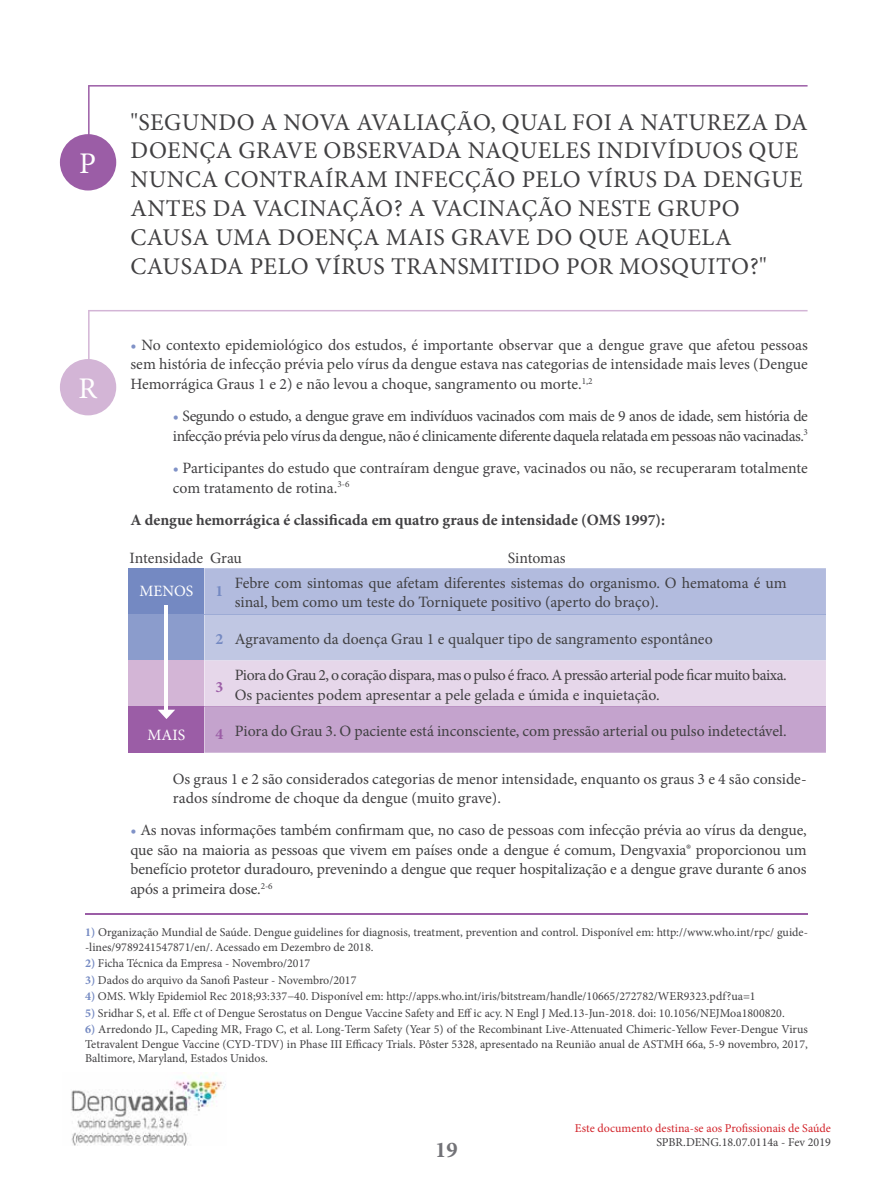
<style>
.page{position:relative;width:893px;height:1191px;background:#fff}
.page>*{position:absolute;margin:0;border:0;box-sizing:border-box;transform-origin:0 0}
.t1{font:30px "Minion Pro";color:#fff}
.t2{font:24px/28.8px "Minion Pro";letter-spacing:.02em;color:#414042}
.t3{font:700 22.5px "Minion Pro";color:#727277}
.t4{font:15.75px/19.5px "Minion Pro";letter-spacing:-.01em;color:#414042}
.t5{font:15.75px/19.5px "Minion Pro";letter-spacing:-.03em;color:#414042}
.t6{font:700 15.75px "Minion Pro";color:#414042}
.t7{font:15.75px "Minion Pro";color:#fff}
.t8{font:700 15.75px "Minion Pro";color:#7489c2}
.t9{font:700 15.75px "Minion Pro";color:#9b5da6}
.t10{font:12px/14.4px "Minion Pro";color:#414042}
.t11{font:12px "Minion Pro";color:#d2232a}
.s1{color:#8092c7}
.s2{font-weight:700;color:#7489c2}
</style>
<div class="page">
<img style="left:71px;top:1072px;width:155px;height:73px">
<svg style="left:204px;top:568px;width:622px;height:184px;background:#c6bedd"></svg>
<hr style="left:85px;top:913px;width:723px;height:1px;background:#9b5da6">
<div style="left:129px;top:568px;width:75px;height:46px;background:#7489c2"></div>
<div style="left:129px;top:614px;width:75px;height:46px;background:#8b9ccc"></div>
<div style="left:129px;top:660px;width:75px;height:46px;background:#d3b5d6"></div>
<div style="left:129px;top:706px;width:75px;height:46px;background:#9b5da6"></div>
<hr style="left:165px;top:605px;width:3px;height:107px;background:#fff">
<svg style="left:158px;top:709px;width:17px;height:10px"></svg>
<svg style="left:88px;top:85px;width:720px;height:81px"></svg>
<div style="left:60px;top:134px;width:56px;height:56px;background:#9b5da6;border-radius:50%"></div>
<svg style="left:88px;top:310px;width:720px;height:80px"></svg>
<div style="left:60px;top:359px;width:56px;height:56px;background:#d3b5d6;border-radius:50%"></div>
<h1 class="t1" style="left:79px;top:144px;width:18px">P</h1>
<h1 class="t1" style="left:78px;top:368px;width:20px">R</h1>
<p class="t2" style="left:131px;top:108px;width:679px">"SEGUNDO A NOVA AVALIAÇÃO, QUAL FOI A NATUREZA DA DOENÇA GRAVE OBSERVADA NAQUELES INDIVÍDUOS QUE NUNCA CONTRAÍRAM INFECÇÃO PELO VÍRUS DA DENGUE ANTES DA VACINAÇÃO? A VACINAÇÃO NESTE GRUPO CAUSA UMA DOENÇA MAIS GRAVE DO QUE AQUELA CAUSADA PELO VÍRUS TRANSMITIDO POR MOSQUITO?"</p>
<p class="t4" style="left:130px;top:335px;width:679px;text-align:justify"><span class="s1">•</span> No contexto epidemiológico dos estudos, é importante observar que a dengue grave que afetou pessoas sem história de infecção prévia pelo vírus da dengue estava nas categorias de intensidade mais leves (Dengue Hemorrágica Graus 1 e 2) e não levou a choque, sangramento ou morte.<sup>1,2</sup></p>
<p class="t5" style="left:173px;top:406px;width:636px"><span class="s1">•</span> Segundo o estudo, a dengue grave em indivíduos vacinados com mais de 9 anos de idade, sem história de infecção prévia pelo vírus da dengue, não é clinicamente diferente daquela relatada em pessoas não vacinadas.<sup>3</sup></p>
<p class="t4" style="left:173px;top:458px;width:637px"><span class="s1">•</span> Participantes do estudo que contraíram dengue grave, vacinados ou não, se recuperaram totalmente com tratamento de rotina.<sup>3-6</sup></p>
<p class="t6" style="left:130px;top:510px;width:536px">A dengue hemorrágica é classificada em quatro graus de intensidade (OMS 1997):</p>
<p class="t4" style="left:130px;top:548px;width:114px">Intensidade Grau</p>
<p class="t4" style="left:508px;top:548px;width:59px">Sintomas</p>
<p class="t7" style="left:140px;top:580px;width:55px">MENOS</p>
<p class="t7" style="left:148px;top:724px;width:39px">MAIS</p>
<p class="t8" style="left:216px;top:581px;width:9px">1</p>
<p class="t8" style="left:216px;top:629px;width:9px">2</p>
<p class="t9" style="left:216px;top:677px;width:9px">3</p>
<p class="t9" style="left:216px;top:725px;width:9px">4</p>
<p class="t4" style="left:235px;top:573px;width:553px">Febre com sintomas que afetam diferentes sistemas do organismo. O hematoma é um sinal, bem como um teste do Torniquete positivo (aperto do braço).</p>
<p class="t4" style="left:235px;top:629px;width:480px">Agravamento da doença Grau 1 e qualquer tipo de sangramento espontâneo</p>
<p class="t4" style="left:235px;top:665px;width:553px">Piora do Grau 2, o coração dispara, mas o pulso é fraco. A pressão arterial pode ficar muito baixa.<br>Os pacientes podem apresentar a pele gelada e úmida e inquietação.</p>
<p class="t4" style="left:235px;top:721px;width:553px">Piora do Grau 3. O paciente está inconsciente, com pressão arterial ou pulso indetectável.</p>
<p class="t4" style="left:173px;top:769px;width:635px">Os graus 1 e 2 são considerados categorias de menor intensidade, enquanto os graus 3 e 4 são conside&shy;rados síndrome de choque da dengue (muito grave).</p>
<p class="t4" style="left:130px;top:820px;width:678px;text-align:justify"><span class="s1">•</span> As novas informações também confirmam que, no caso de pessoas com infecção prévia ao vírus da dengue, que são na maioria as pessoas que vivem em países onde a dengue é comum, Dengvaxia® proporcionou um benefício protetor duradouro, prevenindo a dengue que requer hospitalização e a dengue grave durante 6 anos após a primeira dose.<sup>2-6</sup></p>
<p class="t10" style="left:85px;top:925px;width:724px"><span class="s2">1)</span> Organização Mundial de Saúde. Dengue guidelines for diagnosis, treatment, prevention and control. Disponível em: http://www.who.int/rpc/ guide--lines/9789241547871/en/. Acessado em Dezembro de 2018.</p>
<p class="t10" style="left:85px;top:956px;width:227px"><span class="s2">2)</span> Ficha Técnica da Empresa - Novembro/2017</p>
<p class="t10" style="left:85px;top:972px;width:273px"><span class="s2">3)</span> Dados do arquivo da Sanofi Pasteur - Novembro/2017</p>
<p class="t10" style="left:85px;top:989px;width:672px"><span class="s2">4)</span> OMS. Wkly Epidemiol Rec 2018;93:337−40. Disponível em: http://apps.who.int/iris/bitstream/handle/10665/272782/WER9323.pdf?ua=1</p>
<p class="t10" style="left:85px;top:1005px;width:701px"><span class="s2">5)</span> Sridhar S, et al. Effe ct of Dengue Serostatus on Dengue Vaccine Safety and Eff ic acy. N Engl J Med.13-Jun-2018. doi: 10.1056/NEJMoa1800820.</p>
<p class="t10" style="left:85px;top:1022px;width:724px;text-align:justify"><span class="s2">6)</span> Arredondo JL, Capeding MR, Frago C, et al. Long-Term Safety (Year 5) of the Recombinant Live-Attenuated Chimeric-Yellow Fever-Dengue Virus Tetravalent Dengue Vaccine (CYD-TDV) in Phase III Efficacy Trials. Pôster 5328, apresentado na Reunião anual de ASTMH 66a, 5-9 novembro, 2017, Baltimore, Maryland, Estados Unidos.</p>
<h3 class="t3" style="left:435px;top:1136px;width:24px">19</h3>
<p class="t11" style="left:575px;top:1119px;width:257px">Este documento destina-se aos Profissionais de Saúde</p>
<p class="t10" style="left:656px;top:1135px;width:176px">SPBR.DENG.18.07.0114a - Fev 2019</p>
</div>
